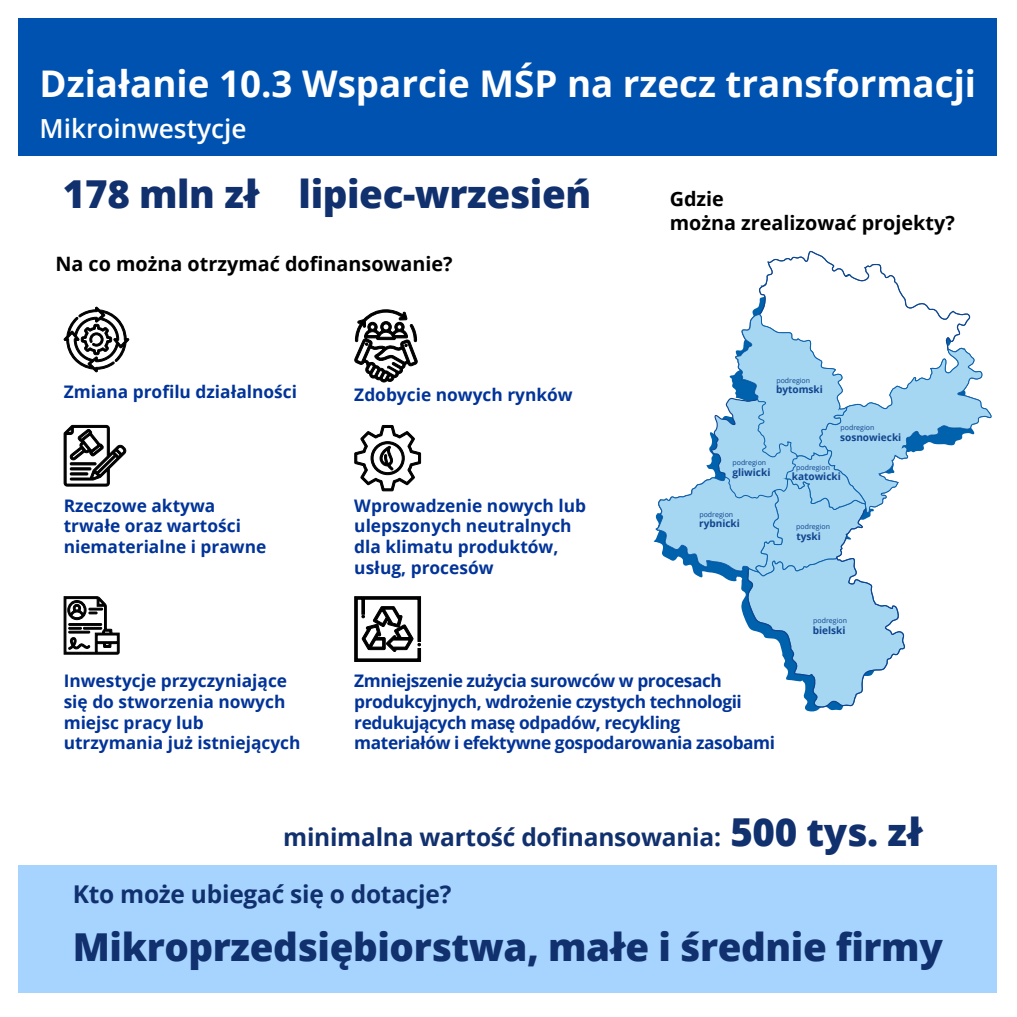
<style>
.page{position:relative;width:1017px;height:1017px;background:#fff}
.page>*{position:absolute;margin:0;border:0;box-sizing:border-box;transform-origin:0 0}
.t1{font:800 38.5px "Open Sans";letter-spacing:-.01em;color:#11306e}
.t2{font:700 36.75px "Open Sans";color:#fff}
.t3{font:600 26.25px "Open Sans";color:#fff}
.t4{font:700 24.5px "Open Sans";letter-spacing:-.01em;color:#11306e}
.t5{font:700 19.78px/23.8px "Open Sans";color:#000}
.t6{font:700 17.32px/20.8px "Open Sans";color:#039}
.t7{font:700 17.32px/20.8px "Open Sans";letter-spacing:-.025em;color:#039}
.t8{font:700 10.15px "Open Sans";color:#11448d}
.t9{font:7px "Open Sans";color:#11448d}
.s1{font-weight:800;font-size:38.5px}
</style>
<div class="page">
<svg style="left:64px;top:307px;width:66px;height:65px"></svg>
<svg style="left:63px;top:596px;width:57px;height:59px"></svg>
<svg style="left:354px;top:596px;width:68px;height:66px"></svg>
<svg style="left:63px;top:425px;width:64px;height:62px"></svg>
<svg style="left:354px;top:425px;width:67px;height:67px"></svg>
<svg style="left:354px;top:309px;width:64px;height:74px"></svg>
<div style="left:19px;top:866px;width:978px;height:127px;background:#a6d4ff"></div>
<div style="left:19px;top:18px;width:978px;height:138px;background:#0052b0"></div>
<svg style="left:655px;top:251px;width:337px;height:457px"></svg>
<p class="t2" style="left:40px;top:58px;width:938px">Działanie 10.3 Wsparcie MŚP na rzecz transformacji</p>
<p class="t3" style="left:39px;top:111px;width:209px">Mikroinwestycje</p>
<p class="t1" style="left:63px;top:165px;width:198px">178 mln zł</p>
<p class="t1" style="left:299px;top:165px;width:294px">lipiec-wrzesień</p>
<p class="t5" style="left:55px;top:252px;width:399px">Na co można otrzymać dofinansowanie?</p>
<p class="t6" style="left:64px;top:381px;width:235px">Zmiana profilu działalności</p>
<p class="t6" style="left:64px;top:495px;width:204px">Rzeczowe aktywa trwałe oraz wartości niematerialne i prawne</p>
<p class="t6" style="left:354px;top:384px;width:220px">Zdobycie nowych rynków</p>
<p class="t6" style="left:354px;top:495px;width:233px">Wprowadzenie nowych lub ulepszonych neutralnych dla klimatu produktów, usług, procesów</p>
<p class="t5" style="left:670px;top:187px;width:287px">Gdzie<br>można zrealizować projekty?</p>
<p class="t9" style="left:776px;top:375px;width:35px">podregion</p>
<p class="t8" style="left:776px;top:382px;width:48px">bytomski</p>
<p class="t9" style="left:840px;top:423px;width:35px">podregion</p>
<p class="t8" style="left:840px;top:430px;width:63px">sosnowiecki</p>
<p class="t9" style="left:732px;top:458px;width:35px">podregion</p>
<p class="t8" style="left:732px;top:465px;width:39px">gliwicki</p>
<p class="t9" style="left:796px;top:462px;width:35px">podregion</p>
<p class="t8" style="left:792px;top:469px;width:51px">katowicki</p>
<p class="t9" style="left:699px;top:509px;width:35px">podregion</p>
<p class="t8" style="left:699px;top:516px;width:42px">rybnicki</p>
<p class="t9" style="left:796px;top:522px;width:35px">podregion</p>
<p class="t8" style="left:796px;top:529px;width:26px">tyski</p>
<p class="t9" style="left:813px;top:616px;width:35px">podregion</p>
<p class="t8" style="left:813px;top:623px;width:34px">bielski</p>
<p class="t6" style="left:64px;top:670px;width:238px">Inwestycje przyczyniające się do stworzenia nowych miejsc pracy lub utrzymania już istniejących</p>
<p class="t7" style="left:354px;top:670px;width:422px">Zmniejszenie zużycia surowców w procesach produkcyjnych, wdrożenie czystych technologii redukujących masę odpadów, recykling materiałów i efektywne gospodarowania zasobami</p>
<p class="t4" style="left:283px;top:819px;width:641px">minimalna wartość dofinansowania: <span class="s1">500 tys. zł</span></p>
<p class="t4" style="left:73px;top:877px;width:380px">Kto może ubiegać się o dotacje?</p>
<p class="t1" style="left:73px;top:918px;width:872px">Mikroprzedsiębiorstwa, małe i średnie firmy</p>
</div>
